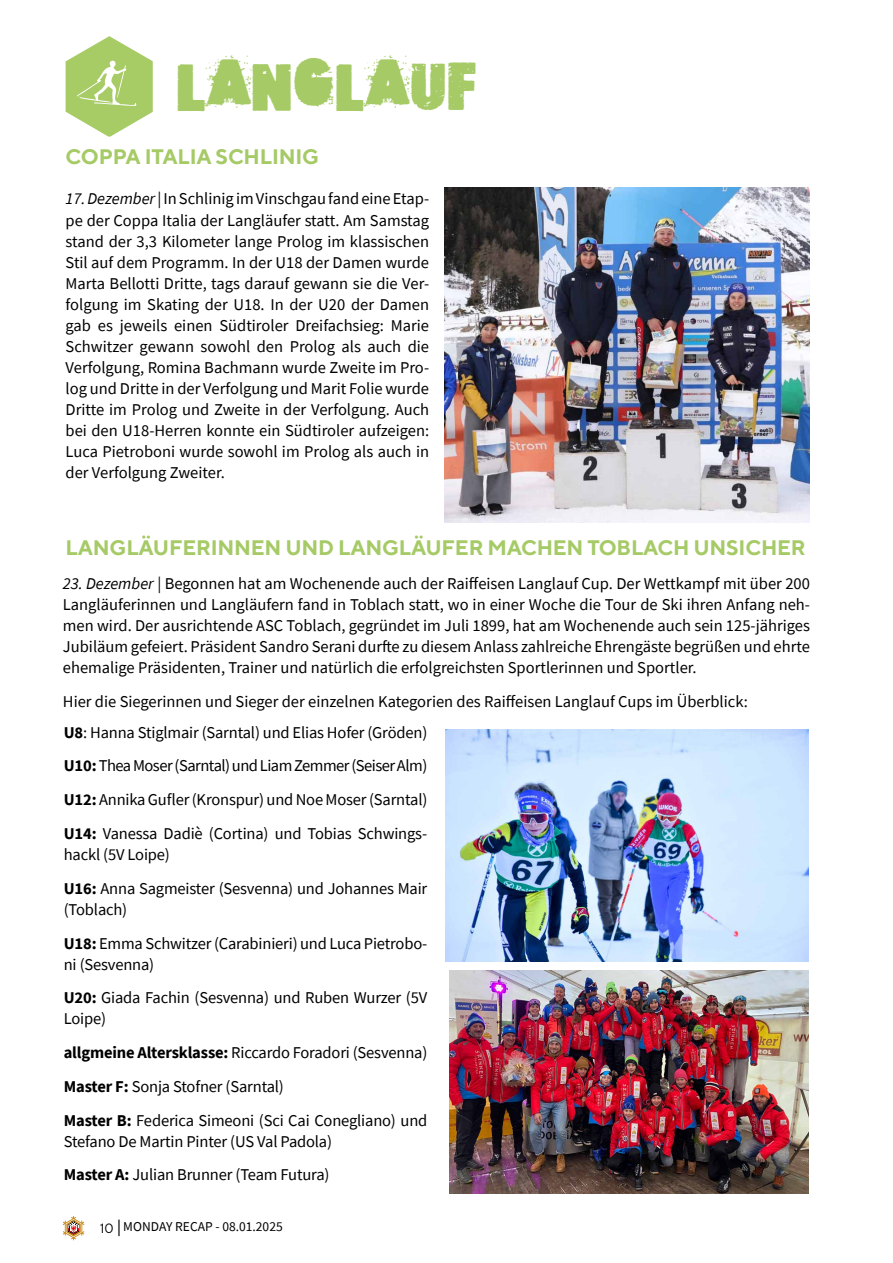
<style>
.page{position:relative;width:893px;height:1263px;background:#fff}
.page>*{position:absolute;margin:0;border:0;box-sizing:border-box;transform-origin:0 0}
.t1{font:45px "Freepress";color:#a5ca66}
.t2{font:700 21px "TT Norms";letter-spacing:-.01em;color:#a5ca66}
.t3{font:16.5px/21px "Source Sans Pro";letter-spacing:-.01em;color:#000}
.t4{font:13.5px "Source Sans Pro";color:#000}
.s1{font-style:italic}
.s2{font-weight:700}
.s3{font-family:"TT Norms"}
.s4{font-family:"Myriad Pro";font-size:16.5px}
</style>
<div class="page">
<svg style="left:63px;top:1216px;width:21px;height:24px"></svg>
<svg style="left:66px;top:36px;width:87px;height:101px"></svg>
<img style="left:444px;top:187px;width:366px;height:335px">
<img style="left:445px;top:729px;width:364px;height:232px">
<img style="left:450px;top:970px;width:359px;height:223px">
<h1 class="t1" style="left:176px;top:54px;width:302px">LANGLAUF</h1>
<p class="t2" style="left:66px;top:144px;width:255px">COPPA ITALIA SCHLINIG</p>
<p class="t3" style="left:66px;top:188px;width:365px;text-align:justify"><span class="s1">17. Dezember</span> | In Schlinig im Vinschgau fand eine Etap&shy;pe der Coppa Italia der Langläufer statt. Am Samstag stand der 3,3 Kilometer lange Prolog im klassischen Stil auf dem Programm. In der U18 der Damen wurde Marta Bellotti Dritte, tags darauf gewann sie die Ver&shy;folgung im Skating der U18. In der U20 der Damen gab es jeweils einen Südtiroler Dreifachsieg: Marie Schwitzer gewann sowohl den Prolog als auch die Verfolgung, Romina Bachmann wurde Zweite im Pro&shy;log und Dritte in der Verfolgung und Marit Folie wurde Dritte im Prolog und Zweite in der Verfolgung. Auch bei den U18-Herren konnte ein Südtiroler aufzeigen:<br>Luca Pietroboni wurde sowohl im Prolog als auch in der Verfolgung Zweiter.</p>
<p class="t2" style="left:66px;top:535px;width:742px">LANGLÄUFERINNEN UND LANGLÄUFER MACHEN TOBLACH UNSICHER</p>
<p class="t3" style="left:63px;top:573px;width:749px;text-align:justify"><span class="s1">23. Dezember</span> | Begonnen hat am Wochenende auch der Raiffeisen Langlauf Cup. Der Wettkampf mit über 200<br>Langläuferinnen und Langläufern fand in Toblach statt, wo in einer Woche die Tour de Ski ihren Anfang neh&shy;men wird. Der ausrichtende ASC Toblach, gegründet im Juli 1899, hat am Wochenende auch sein 125-jähriges Jubiläum gefeiert. Präsident Sandro Serani durfte zu diesem Anlass zahlreiche Ehrengäste begrüßen und ehrte ehemalige Präsidenten, Trainer und natürlich die erfolgreichsten Sportlerinnen und Sportler.</p>
<p class="t3" style="left:63px;top:686px;width:686px;line-height:30.8px">Hier die Siegerinnen und Sieger der einzelnen Kategorien des Raiffeisen Langlauf Cups im Überblick:<br><span class="s2">U8</span>: Hanna Stiglmair (Sarntal) und Elias Hofer (Gröden)</p>
<p class="t3" style="left:64px;top:749px;width:365px;line-height:33.8px;text-align:justify"><span class="s2">U10:</span> Thea Moser (Sarntal) und Liam Zemmer (Seiser Alm)<br><span class="s2">U12:</span> Annika Gufler (Kronspur) und Noe Moser (Sarntal)<br><span class="s2">U14:</span> Vanessa Dadiè (Cortina) und Tobias Schwings-</p>
<p class="t3" style="left:64px;top:837px;width:365px;line-height:33.8px">hackl (5V Loipe)<br><span class="s2">U16:</span> Anna Sagmeister (Sesvenna) und Johannes Mair</p>
<p class="t3" style="left:64px;top:892px;width:365px;line-height:33.8px">(Toblach)<br><span class="s2">U18:</span> Emma Schwitzer (Carabinieri) und Luca Pietrobo-</p>
<p class="t3" style="left:64px;top:947px;width:365px;line-height:33.8px">ni (Sesvenna)<br><span class="s2">U20:</span> Giada Fachin (Sesvenna) und Ruben Wurzer (5V</p>
<p class="t3" style="left:64px;top:1002px;width:365px;line-height:33.8px">Loipe)<br><span class="s2">allgmeine Altersklasse:</span> Riccardo Foradori (Sesvenna)<br><span class="s2">Master F:</span> Sonja Stofner (Sarntal)<br><span class="s2">Master B:</span> Federica Simeoni (Sci Cai Conegliano) und</p>
<p class="t3" style="left:64px;top:1124px;width:270px;line-height:33.8px">Stefano De Martin Pinter (US Val Padola)<br><span class="s2">Master A:</span> Julian Brunner (Team Futura)</p>
<p class="t4" style="left:100px;top:1218px;width:184px"><span class="s3">10</span> <span class="s4">|</span> MONDAY RECAP - 08.01.2025</p>
</div>
